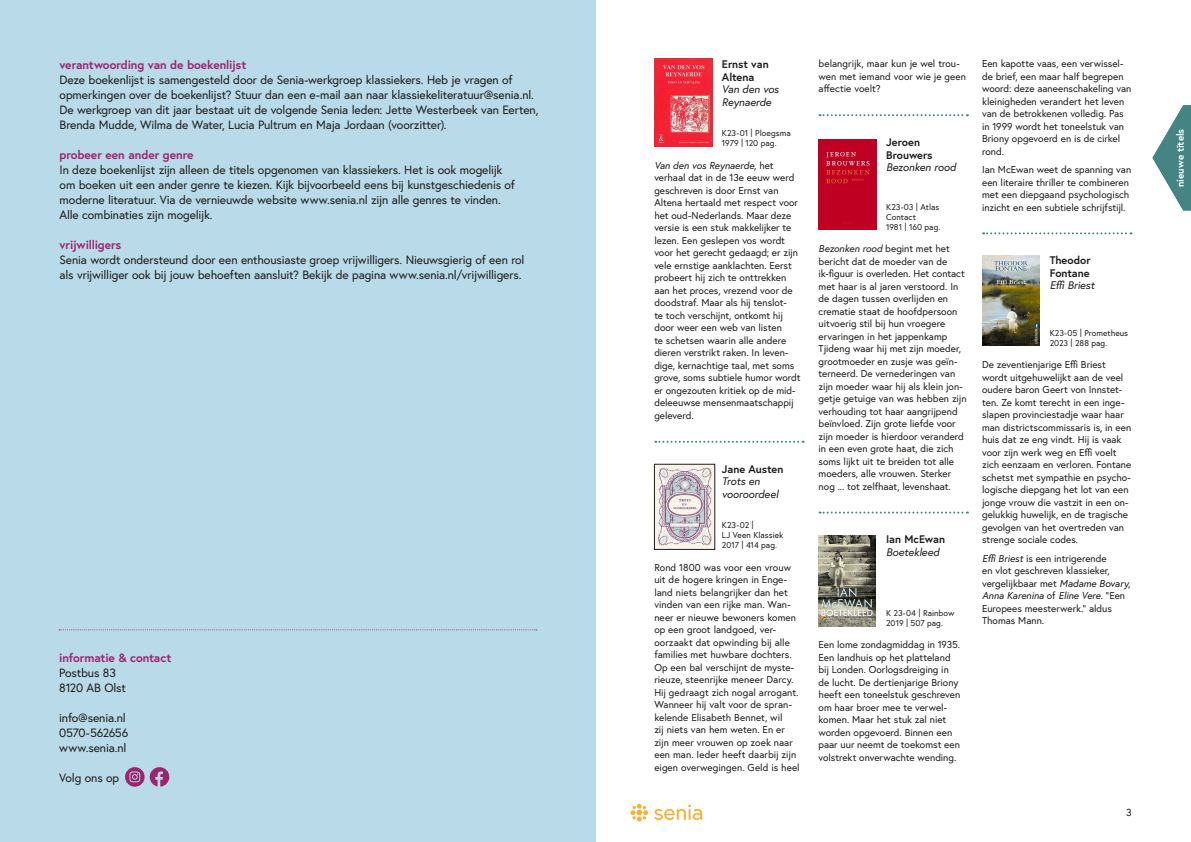
<style>
.page{position:relative;width:1191px;height:842px;background:#fff}
.page>*{position:absolute;margin:0;border:0;box-sizing:border-box;transform-origin:0 0}
.t1{font:12px/15px "Europa";letter-spacing:-.01em;color:#1d1d1b}
.t2{font:700 12px "Europa";letter-spacing:-.01em;color:#9c236e}
.t3{font:italic 11px/12.5px "Europa";letter-spacing:-.01em;color:#1d1d1b}
.t4{font:700 11px/12.7px "Europa";color:#1d1d1b}
.t5{font:10.3px "Europa";color:#1d1d1b}
.t6{font:10px/12.5px "Europa";color:#1d1d1b}
.t7{font:700 10px "Europa";letter-spacing:-.01em;color:#fff}
.t8{font:8.5px/10px "Europa";color:#1d1d1b}
.s1{font-style:italic}
</style>
<div class="page">
<svg style="left:630px;top:804px;width:18px;height:17px"></svg>
<svg style="left:654px;top:804px;width:48px;height:16px"></svg>
<svg style="left:1152px;top:105px;width:39px;height:105px"></svg>
<div style="left:0;top:0;width:595px;height:842px;background:#b9dae8"></div>
<svg style="left:59px;top:629px;width:478px;height:1px"></svg>
<svg style="left:125px;top:767px;width:44px;height:20px"></svg>
<img style="left:654px;top:59px;width:58px;height:87px">
<svg style="left:655px;top:441px;width:148px;height:2px"></svg>
<img style="left:656px;top:466px;width:57px;height:81px">
<div style="left:654px;top:464px;width:61px;height:85px;border:1px solid #1d1d1b"></div>
<svg style="left:819px;top:114px;width:149px;height:2px"></svg>
<img style="left:818px;top:139px;width:59px;height:91px">
<svg style="left:819px;top:512px;width:149px;height:2px"></svg>
<img style="left:818px;top:535px;width:57px;height:91px">
<svg style="left:983px;top:232px;width:148px;height:2px"></svg>
<img style="left:982px;top:255px;width:57px;height:91px">
<p class="t2" style="left:60px;top:57px;width:188px">verantwoording van de boekenlijst</p>
<p class="t1" style="left:60px;top:72px;width:480px">Deze boekenlijst is samengesteld door de Senia-werkgroep klassiekers. Heb je vragen of opmerkingen over de boekenlijst? Stuur dan een e-mail aan naar klassiekeliteratuur@senia.nl.<br>De werkgroep van dit jaar bestaat uit de volgende Senia leden: Jette Westerbeek van Eerten, Brenda Mudde, Wilma de Water, Lucia Pultrum en Maja Jordaan (voorzitter).</p>
<p class="t2" style="left:60px;top:147px;width:135px">probeer een ander genre</p>
<p class="t1" style="left:60px;top:162px;width:457px">In deze boekenlijst zijn alleen de titels opgenomen van klassiekers. Het is ook mogelijk om boeken uit een ander genre te kiezen. Kijk bijvoorbeeld eens bij kunstgeschiedenis of moderne literatuur. Via de vernieuwde website www.senia.nl zijn alle genres te vinden.<br>Alle combinaties zijn mogelijk.</p>
<p class="t2" style="left:60px;top:237px;width:63px">vrijwilligers</p>
<p class="t1" style="left:60px;top:252px;width:466px">Senia wordt ondersteund door een enthousiaste groep vrijwilligers. Nieuwsgierig of een rol als vrijwilliger ook bij jouw behoeften aansluit? Bekijk de pagina www.senia.nl/vrijwilligers.</p>
<p class="t2" style="left:59px;top:650px;width:114px">informatie &amp; contact</p>
<p class="t1" style="left:59px;top:665px;width:68px">Postbus 83<br>8120 AB Olst</p>
<p class="t1" style="left:59px;top:710px;width:71px">info@senia.nl<br>0570-562656 www.senia.nl</p>
<p class="t1" style="left:59px;top:770px;width:62px">Volg ons op</p>
<p class="t4" style="left:722px;top:58px;width:48px">Ernst van<br>Altena</p>
<p class="t3" style="left:722px;top:83px;width:58px">Van den vos<br>Reynaerde</p>
<p class="t8" style="left:722px;top:128px;width:70px">K23-01 | Ploegsma<br>1979 | 120 pag.</p>
<p class="t6" style="left:654px;top:159px;width:148px"><span class="s1">Van den vos Reynaerde</span>, het verhaal dat in de 13e eeuw werd geschreven is door Ernst van<br>Altena hertaald met respect voor het oud-Nederlands. Maar deze versie is een stuk makkelijker te lezen. Een geslepen vos wordt voor het gerecht gedaagd; er zijn vele ernstige aanklachten. Eerst probeert hij zich te onttrekken aan het proces, vrezend voor de doodstraf. Maar als hij tenslot-<br>te toch verschijnt, ontkomt hij door weer een web van listen<br>te schetsen waarin alle andere dieren verstrikt raken. In leven&shy;dige, kernachtige taal, met soms grove, soms subtiele humor wordt er ongezouten kritiek op de mid&shy;deleeuwse mensenmaatschappij geleverd.</p>
<p class="t4" style="left:722px;top:462px;width:63px">Jane Austen</p>
<p class="t3" style="left:722px;top:475px;width:58px">Trots en vooroordeel</p>
<p class="t8" style="left:722px;top:520px;width:63px">K23-02 |<br>LJ Veen Klassiek<br>2017 | 414 pag.</p>
<p class="t6" style="left:654px;top:561px;width:147px">Rond 1800 was voor een vrouw uit de hogere kringen in Enge&shy;land niets belangrijker dan het vinden van een rijke man. Wan&shy;neer er nieuwe bewoners komen op een groot landgoed, ver&shy;oorzaakt dat opwinding bij alle families met huwbare dochters.<br>Op een bal verschijnt de myste&shy;rieuze, steenrijke meneer Darcy.<br>Hij gedraagt zich nogal arrogant.<br>Wanneer hij valt voor de spran&shy;kelende Elisabeth Bennet, wil<br>zij niets van hem weten. En er zijn meer vrouwen op zoek naar een man. Ieder heeft daarbij zijn eigen overwegingen. Geld is heel</p>
<p class="t6" style="left:818px;top:57px;width:149px">belangrijk, maar kun je wel trou&shy;wen met iemand voor wie je geen affectie voelt?</p>
<p class="t4" style="left:886px;top:135px;width:48px">Jeroen<br>Brouwers</p>
<p class="t3" style="left:886px;top:161px;width:71px">Bezonken rood</p>
<p class="t8" style="left:886px;top:202px;width:56px">K23-03 | Atlas<br>Contact<br>1981 | 160 pag.</p>
<p class="t6" style="left:818px;top:242px;width:149px"><span class="s1">Bezonken rood</span> begint met het bericht dat de moeder van de ik-figuur is overleden. Het contact met haar is al jaren verstoord. In de dagen tussen overlijden en crematie staat de hoofdpersoon uitvoerig stil bij hun vroegere ervaringen in het jappenkamp<br>Tjideng waar hij met zijn moeder, grootmoeder en zusje was geïn&shy;terneerd. De vernederingen van zijn moeder waar hij als klein jon&shy;getje getuige van was hebben zijn verhouding tot haar aangrijpend beïnvloed. Zijn grote liefde voor zijn moeder is hierdoor veranderd in een even grote haat, die zich soms lijkt uit te breiden tot alle moeders, alle vrouwen. Sterker nog ... tot zelfhaat, levenshaat.</p>
<p class="t4" style="left:886px;top:533px;width:61px">Ian McEwan</p>
<p class="t3" style="left:886px;top:546px;width:55px">Boetekleed</p>
<p class="t8" style="left:886px;top:608px;width:70px">K 23-04 | Rainbow<br>2019 | 507 pag.</p>
<p class="t6" style="left:818px;top:638px;width:143px">Een lome zondagmiddag in 1935.<br>Een landhuis op het platteland bij Londen. Oorlogsdreiging in de lucht. De dertienjarige Briony heeft een toneelstuk geschreven om haar broer mee te verwel&shy;komen. Maar het stuk zal niet worden opgevoerd. Binnen een paar uur neemt de toekomst een volstrekt onverwachte wending.</p>
<p class="t6" style="left:982px;top:57px;width:151px">Een kapotte vaas, een verwissel&shy;de brief, een maar half begrepen woord: deze aaneenschakeling van kleinigheden verandert het leven van de betrokkenen volledig. Pas in 1999 wordt het toneelstuk van<br>Briony opgevoerd en is de cirkel rond.</p>
<p class="t6" style="left:982px;top:163px;width:151px">Ian McEwan weet de spanning van een literaire thriller te combineren met een diepgaand psychologisch inzicht en een subtiele schrijfstijl.</p>
<p class="t4" style="left:1049px;top:254px;width:42px">Theodor<br>Fontane</p>
<p class="t3" style="left:1049px;top:279px;width:46px">Effi Briest</p>
<p class="t8" style="left:1049px;top:328px;width:80px">K23-05 | Prometheus<br>2023 | 288 pag.</p>
<p class="t6" style="left:982px;top:358px;width:151px">De zeventienjarige Effi Briest wordt uitgehuwelijkt aan de veel oudere baron Geert von Innstet&shy;ten. Ze komt terecht in een inge&shy;slapen provinciestadje waar haar man districtscommissaris is, in een huis dat ze eng vindt. Hij is vaak voor zijn werk weg en Effi voelt zich eenzaam en verloren. Fontane schetst met sympathie en psycho&shy;logische diepgang het lot van een jonge vrouw die vastzit in een on&shy;gelukkig huwelijk, en de tragische gevolgen van het overtreden van strenge sociale codes.</p>
<p class="t6" style="left:982px;top:552px;width:150px"><span class="s1">Effi Briest</span> is een intrigerende<br>en vlot geschreven klassieker, vergelijkbaar met <span class="s1">Madame Bovary</span>,<br><span class="s1">Anna Karenina</span> of <span class="s1">Eline Vere</span>. “Een<br>Europees meesterwerk.” aldus<br>Thomas Mann.</p>
<p class="t5" style="left:1126px;top:806px;width:7px">3</p>
<p class="t7" style="left:1173px;top:187px;width:60px;rotate:-90deg">nieuwe titels</p>
</div>
